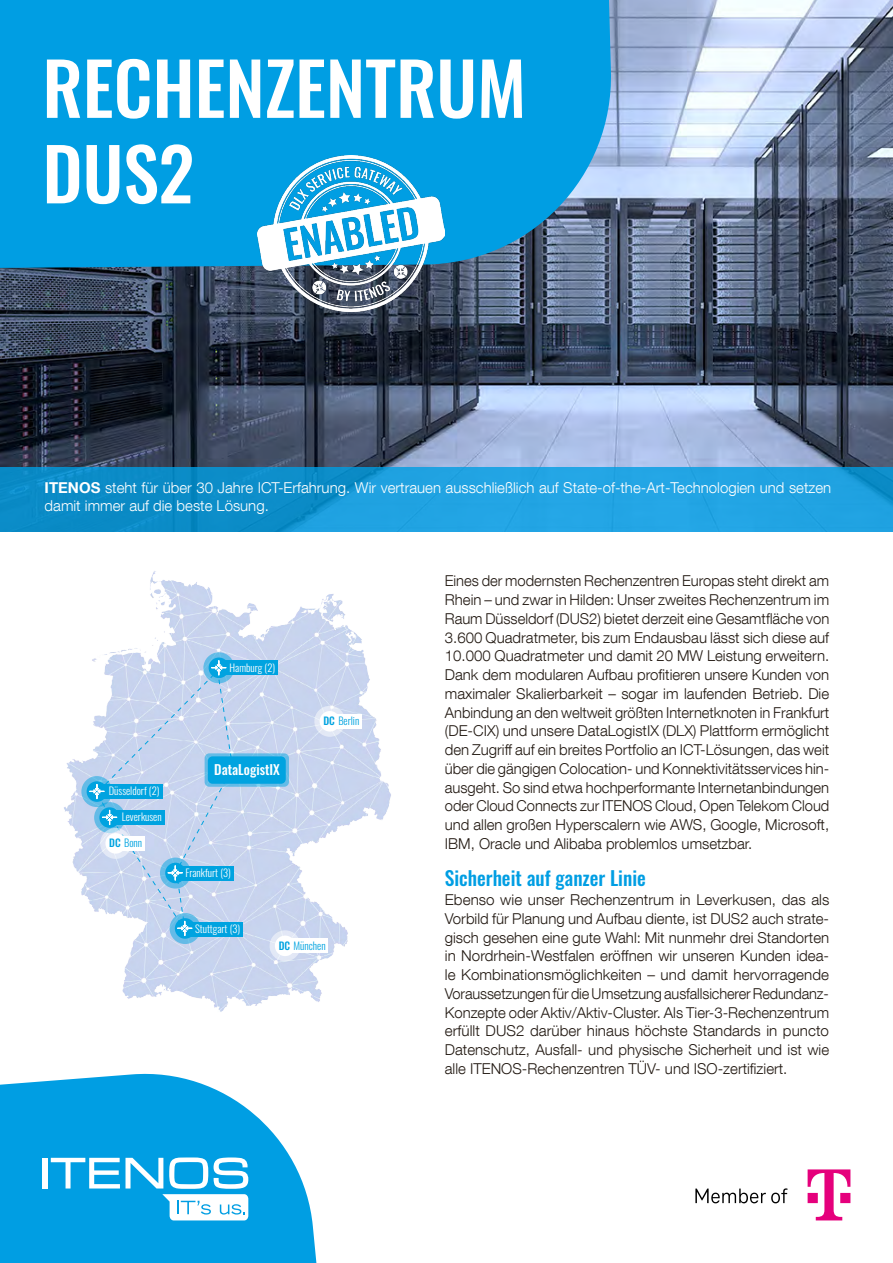
<style>
.page{position:relative;width:893px;height:1263px;background:#fff}
.page>*{position:absolute;margin:0;border:0;box-sizing:border-box;transform-origin:0 0}
.Headline__white__left-aligned__50_pt{font:500 72px/85.5px "Oswald";color:#fff}
.Blocksatz_Fließtext{font:500 19.5px "Oswald";color:#009ee3}
.ITENOS_Fließtext{font:300 15px/18.8px "Helvetica Neue LT Com";color:#221912;text-align:justify}
.Reading_text__black__left-aligned__10_pt{font:300 15px/18.8px "Helvetica Neue LT Com";color:#fff}
.t1{font:500 13.5px "Oswald";color:#fff}
.t2{font:300 10.5px "Oswald";color:#fff}
.t3{font:300 10.5px "Oswald";color:#00a3e0}
.s1{font-weight:700}
.s2{font-weight:500}
</style>
<div class="page">
<img style="left:0;top:0;width:893px;height:467px">
<svg style="left:0;top:1073px;width:317px;height:190px;fill:#009ee3"></svg>
<svg style="left:0;top:0;width:614px;height:270px;background:#079bde"></svg>
<svg style="left:695px;top:1188px;width:92px;height:15px"></svg>
<svg style="left:808px;top:1169px;width:42px;height:51px"></svg>
<div style="left:43px;top:1158px;width:5px;height:30px;background:#fff"></div>
<svg style="left:51px;top:1158px;width:69px;height:30px"></svg>
<svg style="left:126px;top:1157px;width:122px;height:63px"></svg>
<svg style="left:0;top:467px;width:893px;height:64px;background:#189ad7"></svg>
<img style="left:64px;top:571px;width:327px;height:441px">
<svg style="left:205px;top:753px;width:84px;height:34px;background:#1aa9e1"></svg>
<svg style="left:314px;top:706px;width:31px;height:31px"></svg>
<div style="left:320px;top:711px;width:20px;height:20px;background:#fff;border-radius:50%"></div>
<div style="left:330px;top:714px;width:32px;height:14px;background:#fff"></div>
<svg style="left:203px;top:652px;width:31px;height:31px"></svg>
<svg style="left:209px;top:657px;width:20px;height:21px"></svg>
<div style="left:219px;top:660px;width:59px;height:15px;background:#00a3e0"></div>
<div style="left:270px;top:930px;width:31px;height:31px;background:#e2e8f6;border-radius:50%"></div>
<div style="left:275px;top:935px;width:20px;height:21px;background:#fff;border-radius:50%"></div>
<div style="left:285px;top:938px;width:43px;height:15px;background:#fff"></div>
<svg style="left:81px;top:776px;width:31px;height:31px"></svg>
<div style="left:87px;top:781px;width:20px;height:21px;background:#00a3e0;border-radius:50%"></div>
<svg style="left:170px;top:913px;width:31px;height:31px"></svg>
<div style="left:175px;top:918px;width:20px;height:21px;background:#00a3e0;border-radius:50%"></div>
<div style="left:183px;top:922px;width:60px;height:14px;background:#00a3e0"></div>
<svg style="left:90px;top:661px;width:144px;height:274px;background:#aed0ed"></svg>
<svg style="left:100px;top:828px;width:31px;height:31px"></svg>
<div style="left:105px;top:833px;width:21px;height:21px;background:#fff;border-radius:50%"></div>
<div style="left:116px;top:836px;width:29px;height:14px;background:#fff"></div>
<img style="left:257px;top:156px;width:187px;height:156px">
<p class="Headline__white__left-aligned__50_pt" style="left:43px;top:39px;width:485px">RECHENZENTRUM<br>DUS2</p>
<p class="Reading_text__black__left-aligned__10_pt" style="left:45px;top:477px;width:788px"><span class="s1">ITENOS</span> steht für über 30 Jahre ICT-Erfahrung. Wir vertrauen ausschließlich auf State-of-the-Art-Technologien und setzen damit immer auf die beste Lösung.</p>
<p class="t2" style="left:109px;top:782px;width:52px">Düsseldorf (2)</p>
<p class="t2" style="left:122px;top:808px;width:41px">Leverkusen</p>
<p class="t3" style="left:109px;top:833px;width:34px"><span class="s2">DC</span> Bonn</p>
<p class="t2" style="left:230px;top:658px;width:47px">Hamburg (2)</p>
<p class="t1" style="left:214px;top:757px;width:67px">DataLogistIX</p>
<p class="t2" style="left:185px;top:864px;width:47px">Frankfurt (3)</p>
<p class="t2" style="left:195px;top:919px;width:47px">Stuttgart (3)</p>
<p class="t3" style="left:323px;top:711px;width:37px"><span class="s2">DC</span> Berlin</p>
<p class="t3" style="left:279px;top:936px;width:48px"><span class="s2">DC</span> München</p>
<p class="ITENOS_Fließtext" style="left:445px;top:571px;width:386px">Eines der modernsten Rechenzentren Europas steht direkt am Rhein – und zwar in Hilden: Unser zweites Rechenzentrum im Raum Düsseldorf (DUS2) bietet derzeit eine Gesamtfläche von 3.600 Quadratmeter, bis zum Endausbau lässt sich diese auf 10.000 Quadratmeter und damit 20 MW Leistung erweitern.<br>Dank dem modularen Aufbau profitieren unsere Kunden von maximaler Skalierbarkeit – sogar im laufenden Betrieb. Die Anbindung an den weltweit größten Internetknoten in Frankfurt (DE-CIX) und unsere DataLogistIX (DLX) Plattform ermöglicht den Zugriff auf ein breites Portfolio an ICT-Lösungen, das weit über die gängigen Colocation- und Konnektivitätsservices hin&shy;ausgeht. So sind etwa hochperformante Internetanbindungen oder Cloud Connects zur ITENOS Cloud, Open Telekom Cloud und allen großen Hyperscalern wie AWS, Google, Microsoft, IBM, Oracle und Alibaba problemlos umsetzbar.</p>
<p class="Blocksatz_Fließtext" style="left:445px;top:861px;width:203px">Sicherheit auf ganzer Linie</p>
<p class="ITENOS_Fließtext" style="left:445px;top:890px;width:386px">Ebenso wie unser Rechenzentrum in Leverkusen, das als Vorbild für Planung und Aufbau diente, ist DUS2 auch strate&shy;gisch gesehen eine gute Wahl: Mit nunmehr drei Standorten in Nordrhein-Westfalen eröffnen wir unseren Kunden idea&shy;le Kombinationsmöglichkeiten – und damit hervorragende Voraussetzungen für die Umsetzung ausfallsicherer Redundanz-Konzepte oder Aktiv/Aktiv-Cluster. Als Tier-3-Rechenzentrum erfüllt DUS2 darüber hinaus höchste Standards in puncto Datenschutz, Ausfall- und physische Sicherheit und ist wie alle ITENOS-Rechenzentren TÜV- und ISO-zertifiziert.</p>
</div>
